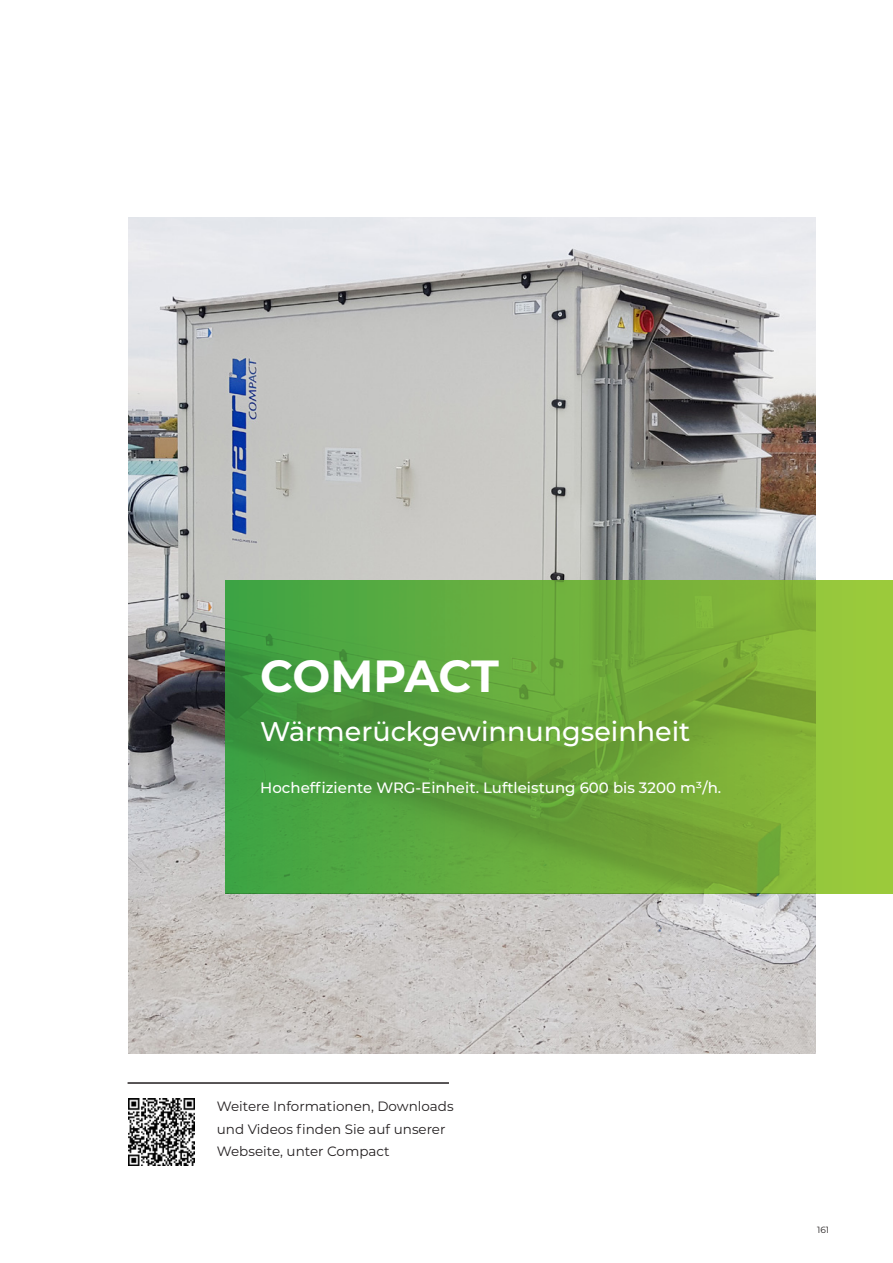
<style>
.page{position:relative;width:893px;height:1263px;background:#fff}
.page>*{position:absolute;margin:0;border:0;box-sizing:border-box;transform-origin:0 0}
.t1{font:700 45px "Montserrat";letter-spacing:-.01em;color:#fff}
.t2{font:500 27px "Montserrat";color:#fff}
.t3{font:500 15px "Montserrat";color:#fff}
.t4{font:13.5px/22.5px "Montserrat";color:#231f20}
.t5{font:9px "Montserrat";color:#231f20}
</style>
<div class="page">
<img style="left:128px;top:218px;width:688px;height:836px">
<svg style="left:225px;top:580px;width:668px;height:313px;background:#68aa3b"></svg>
<hr style="left:128px;top:1082px;width:321px;height:2px;background:#231f20">
<img style="left:128px;top:1099px;width:67px;height:66px">
<p class="t1" style="left:260px;top:644px;width:240px">COMPACT</p>
<p class="t2" style="left:260px;top:712px;width:432px">Wärmerückgewinnungseinheit</p>
<p class="t3" style="left:260px;top:777px;width:463px">Hocheffiziente WRG-Einheit. Luftleistung 600 bis 3200 m³/h.</p>
<p class="t4" style="left:217px;top:1095px;width:238px">Weitere Informationen, Downloads und Videos finden Sie auf unserer<br>Webseite, unter Compact</p>
<p class="t5" style="left:817px;top:1224px;width:13px">161</p>
</div>
